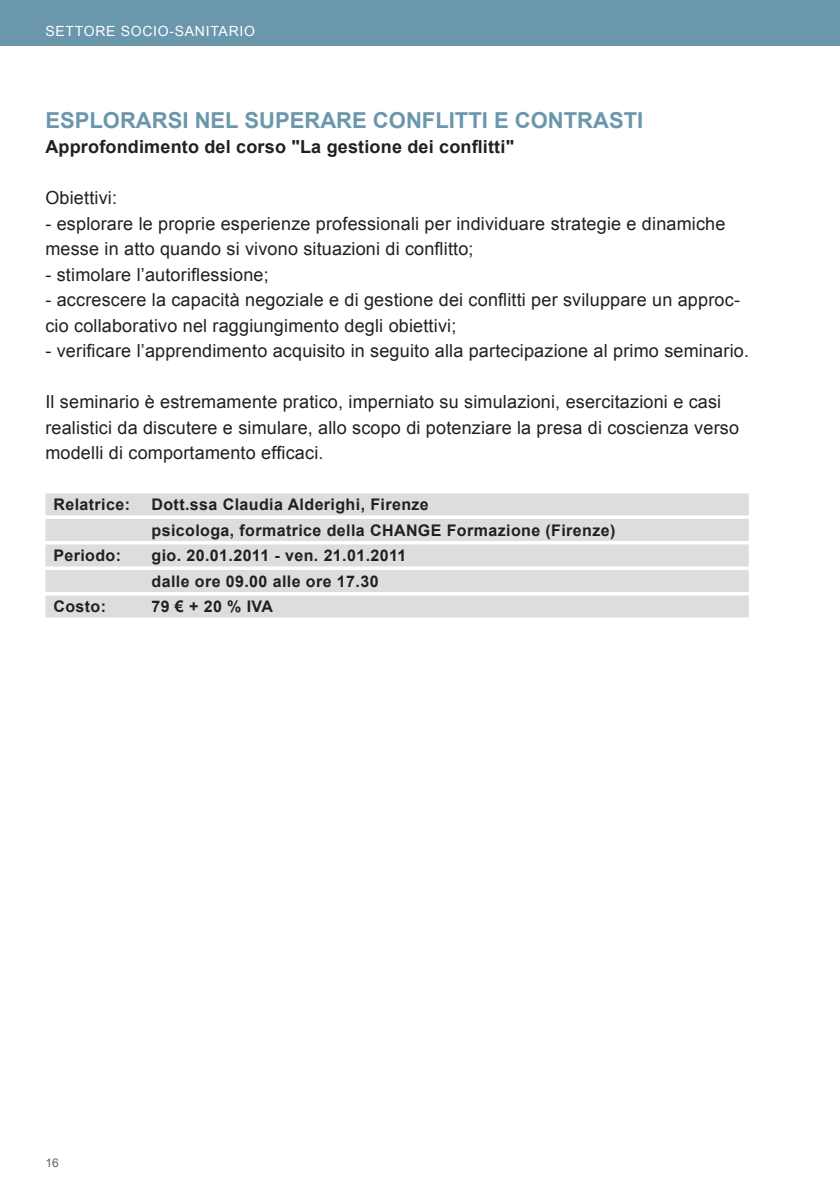
<style>
.page{position:relative;width:840px;height:1191px;background:#fff}
.page>*{position:absolute;margin:0;border:0;box-sizing:border-box;transform-origin:0 0}
.t1{font:700 22px "Arial";color:#6b97ad}
.t2{font:18px/25.6px "Arial";letter-spacing:.01em;color:#231f20}
.t3{font:700 18px "Arial";letter-spacing:.01em;color:#231f20}
.t4{font:700 16px/25.6px "Arial";letter-spacing:.025em;color:#231f20}
.t5{font:14px "Arial";letter-spacing:.05em;color:#fff}
.t6{font:12px "Arial";color:#636366}
</style>
<div class="page">
<div style="left:0;top:0;width:839px;height:45px;background:#6b97ad"></div>
<hr style="left:839px;top:0;width:1px;height:45px;background:#6b97ad">
<div style="left:45px;top:493px;width:703px;height:22px;background:#dcdddf"></div>
<div style="left:45px;top:519px;width:703px;height:22px;background:#dcdddf"></div>
<div style="left:45px;top:544px;width:703px;height:22px;background:#dcdddf"></div>
<div style="left:45px;top:570px;width:703px;height:22px;background:#dcdddf"></div>
<div style="left:45px;top:595px;width:703px;height:22px;background:#dcdddf"></div>
<p class="t5" style="left:45px;top:21px;width:211px">Settore soc io-sanitario</p>
<p class="t1" style="left:45px;top:105px;width:15px">esplorarsi</p>
<p class="t1" style="left:194px;top:105px;width:15px">nel</p>
<p class="t1" style="left:244px;top:105px;width:17px">superare</p>
<p class="t1" style="left:373px;top:105px;width:17px">con</p>
<p class="t1" style="left:421px;top:105px;width:25px">flitti</p>
<p class="t1" style="left:494px;top:105px;width:36px">e contrasti</p>
<p class="t3" style="left:45px;top:135px;width:470px">Approfondimento del corso "La gestione dei conflitti"</p>
<p class="t2" style="left:45px;top:185px;width:73px">Obiettivi:</p>
<p class="t2" style="left:45px;top:211px;width:681px">- esplorare le proprie esperienze professionali per individuare strategie e dinamiche messe in atto quando si vivono situazioni di conflitto;</p>
<p class="t2" style="left:45px;top:262px;width:225px">- stimolare l’autoriflessione;</p>
<p class="t2" style="left:45px;top:287px;width:695px">- accrescere la capacità negoziale e di gestione dei conflitti per sviluppare un approc&shy;cio collaborativo nel raggiungimento degli obiettivi;</p>
<p class="t2" style="left:45px;top:338px;width:704px">- verificare l’apprendimento acquisito in seguito alla partecipazione al primo seminario.</p>
<p class="t2" style="left:45px;top:389px;width:694px">I l seminario è estremamente pratico, imperniato su simulazioni, esercitazioni e casi realistici da discutere e simulare, allo scopo di potenziare la presa di coscienza verso modelli di comportamento efficaci.</p>
<p class="t4" style="left:45px;top:492px;width:86px">Relatrice:</p>
<p class="t4" style="left:151px;top:492px;width:279px">Dott.ssa Claudia Alderighi, Firenze psicologa, formatrice della CHANG</p>
<p class="t4" style="left:430px;top:518px;width:186px">E Formazione (Firenze)</p>
<p class="t4" style="left:53px;top:543px;width:69px">Periodo:</p>
<p class="t4" style="left:151px;top:543px;width:256px">gio. 20.01.2011 - ven. 21.01.2011 dalle ore 09.00 alle ore 17.30</p>
<p class="t4" style="left:53px;top:594px;width:54px">Costo:</p>
<p class="t4" style="left:151px;top:594px;width:103px">79 € + 20 % IVA</p>
<p class="t6" style="left:45px;top:1155px;width:15px">16</p>
</div>
